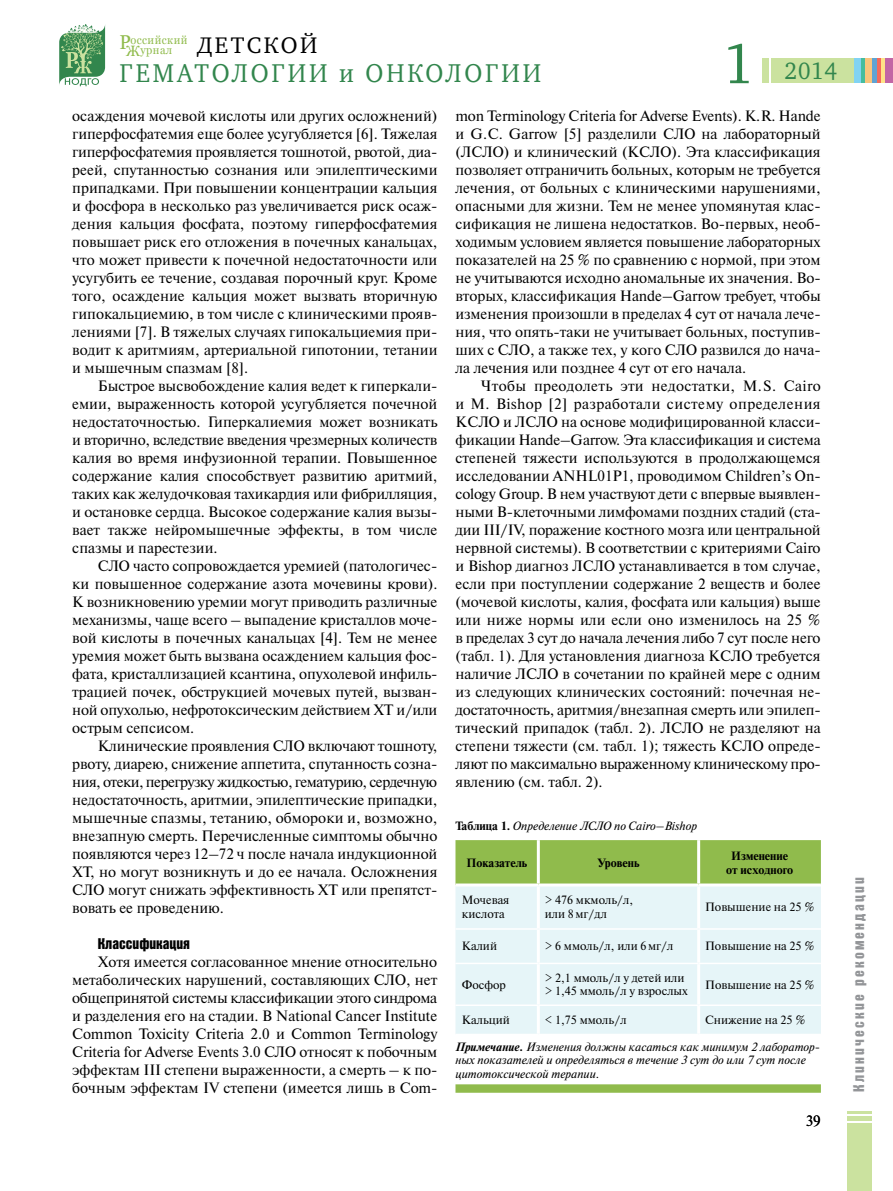
<style>
.page{position:relative;width:893px;height:1191px;background:#fff}
.page>*{position:absolute;margin:0;border:0;box-sizing:border-box;transform-origin:0 0}
.t1{font:57.75px "Charter ITC";color:#32864d;scale:.93 1}
.t2{font:26.4px "Charter ITC";letter-spacing:.12em;color:#32864d;scale:.93 1}
.t3{font:24.3px "Charter ITC";color:#32864d;scale:.93 1}
.t4{font:23.1px "Charter ITC";letter-spacing:.11em;color:#000}
.t5{font:15px/18px "Newton C";color:#000;text-align:justify}
.t6{font:15px "Bastion Kontrast Alt C";letter-spacing:.15em;color:#939598}
.t7{font:15px "Bastion Kontrast Alt C";color:#000}
.t8{font:12px/13.5px "Newton C";color:#000}
.t9{font:italic 12px/13.5px "Newton C";color:#000}
.t10{font:700 12px/13.5px "Newton C";color:#000;text-align:center}
.t11{font:11.7px/9.3px "Georgia";letter-spacing:.04em;color:#90bb4c;scale:.94 1}
.s1{font-size:19.95px}
.s2{font-size:15px}
.s3{font-weight:700;font-style:normal}
.s4{font-weight:700}
</style>
<div class="page">
<div style="left:771px;top:58px;width:95px;height:25px;background:#cbe29f"></div>
<hr style="left:765px;top:58px;width:4px;height:25px;background:#cbe29f">
<hr style="left:762px;top:58px;width:2px;height:25px;background:#cbe29f">
<div style="left:884px;top:58px;width:9px;height:25px;background:#c266a5"></div>
<svg style="left:880px;top:58px;width:4px;height:25px"></svg>
<hr style="left:877px;top:58px;width:3px;height:25px;background:#f26b5c">
<div style="left:872px;top:58px;width:5px;height:25px;background:#5fa3d3"></div>
<div style="left:865px;top:58px;width:7px;height:25px;background:#f9c57d"></div>
<div style="left:860px;top:58px;width:5px;height:25px;background:#46bd9e"></div>
<div style="left:854px;top:58px;width:6px;height:25px;background:#81d3f3"></div>
<svg style="left:59px;top:24px;width:46px;height:62px"></svg>
<div style="left:847px;top:1123px;width:25px;height:68px;background:#cbe29f"></div>
<hr style="left:847px;top:1116px;width:25px;height:4px;background:#cbe29f">
<hr style="left:847px;top:1111px;width:25px;height:3px;background:#cbe29f">
<svg style="left:455px;top:840px;width:366px;height:252px"></svg>
<div style="left:455px;top:886px;width:366px;height:147px;background:#e6f5f8"></div>
<hr style="left:537px;top:840px;width:3px;height:43px;background:#fff">
<hr style="left:537px;top:929px;width:3px;height:33px;background:#fff">
<hr style="left:697px;top:929px;width:3px;height:33px;background:#fff">
<hr style="left:537px;top:964px;width:3px;height:40px;background:#fff">
<hr style="left:697px;top:964px;width:3px;height:40px;background:#fff">
<hr style="left:537px;top:1006px;width:3px;height:27px;background:#fff">
<hr style="left:697px;top:1006px;width:3px;height:27px;background:#fff">
<hr style="left:455px;top:928px;width:83px;height:1px;background:#fff">
<hr style="left:699px;top:928px;width:122px;height:1px;background:#fff">
<hr style="left:537px;top:886px;width:3px;height:42px;background:#fff">
<hr style="left:697px;top:886px;width:3px;height:42px;background:#fff">
<hr style="left:538px;top:928px;width:161px;height:1px;background:#fff">
<hr style="left:697px;top:840px;width:3px;height:43px;background:#fff">
<hr style="left:455px;top:962px;width:83px;height:2px;background:#fff">
<hr style="left:538px;top:962px;width:161px;height:2px;background:#fff">
<hr style="left:699px;top:962px;width:122px;height:2px;background:#fff">
<hr style="left:455px;top:1004px;width:83px;height:2px;background:#fff">
<hr style="left:538px;top:1004px;width:161px;height:2px;background:#fff">
<hr style="left:699px;top:1004px;width:122px;height:2px;background:#fff">
<hr style="left:455px;top:1033px;width:83px;height:2px;background:#fff">
<hr style="left:538px;top:1033px;width:161px;height:2px;background:#fff">
<hr style="left:699px;top:1033px;width:122px;height:2px;background:#fff">
<hr style="left:455px;top:883px;width:83px;height:3px;background:#fff">
<hr style="left:538px;top:883px;width:161px;height:3px;background:#fff">
<hr style="left:699px;top:883px;width:122px;height:3px;background:#fff">
<p class="t11" style="left:126px;top:36px;width:67px;text-indent:-6px"><span class="s1">Р</span>оссийский<br><span class="s2">Ж</span>урнал</p>
<h3 class="t4" style="left:197px;top:31px;width:121px">ДЕТСКОЙ</h3>
<h2 class="t2" style="left:120px;top:57px;width:455px">ГЕМАТОЛОГИИ и ОНКОЛОГИИ</h2>
<h1 class="t1" style="left:723px;top:27px;width:34px">1</h1>
<h3 class="t3" style="left:784px;top:55px;width:58px">2014</h3>
<p class="t5" style="left:72px;top:106px;width:367px">осаждения мочевой кислоты или других осложнений) гиперфосфатемия еще более усугубляется [6]. Тяжелая гиперфосфатемия проявляется тошнотой, рвотой, диа&shy;реей, спутанностью сознания или эпилептическими припадками. При повышении концентрации кальция и фосфора в несколько раз увеличивается риск осаж&shy;дения кальция фосфата, поэтому гиперфосфатемия повышает риск его отложения в почечных канальцах, что может привести к почечной недостаточности или усугубить ее течение, создавая порочный круг. Кроме того, осаждение кальция может вызвать вторичную гипокальциемию, в том числе с клиническими прояв&shy;лениями [7]. В тяжелых случаях гипокальциемия при&shy;водит к аритмиям, артериальной гипотонии, тетании и мышечным спазмам [8].</p>
<p class="t5" style="left:72px;top:376px;width:367px;text-indent:26px">Быстрое высвобождение калия ведет к гиперкали&shy;емии, выраженность которой усугубляется почечной недостаточностью. Гиперкалиемия может возникать и вторично, вследствие введения чрезмерных количеств калия во время инфузионной терапии. Повышенное содержание калия способствует развитию аритмий, таких как желудочковая тахикардия или фибрилляция, и остановке сердца. Высокое содержание калия вызы&shy;вает также нейромышечные эффекты, в том числе спазмы и парестезии.</p>
<p class="t5" style="left:72px;top:556px;width:367px;text-indent:26px">СЛО часто сопровождается уремией (патологичес&shy;ки повышенное содержание азота мочевины крови).<br>К возникновению уремии могут приводить различные механизмы, чаще всего – выпадение кристаллов моче&shy;вой кислоты в почечных канальцах [4]. Тем не менее уремия может быть вызвана осаждением кальция фос&shy;фата, кристаллизацией ксантина, опухолевой инфиль&shy;трацией почек, обструкцией мочевых путей, вызван&shy;ной опухолью, нефротоксическим действием ХТ и/или острым сепсисом.</p>
<p class="t5" style="left:72px;top:736px;width:367px;text-align:left;text-indent:26px">Клинические проявления СЛО включают тошноту, рвоту, диарею, снижение аппетита, спутанность созна&shy;ния, отеки, перегрузку жидкостью, гематурию, сердечную недостаточность, аритмии, эпилептические припадки, мышечные спазмы, тетанию, обмороки и, возможно, внезапную смерть. Перечисленные симптомы обычно появляются через 12–72 ч после начала индукционной ХТ, но могут возникнуть и до ее начала. Осложнения СЛО могут снижать эффективность ХТ или препятст&shy;вовать ее проведению.</p>
<p class="t7" style="left:98px;top:936px;width:94px">Классификация</p>
<p class="t5" style="left:72px;top:952px;width:367px;text-indent:26px">Хотя имеется согласованное мнение относительно метаболических нарушений, составляющих СЛО, нет общепринятой системы классификации этого синдрома и разделения его на стадии. В National Cancer Institute Common Toxicity Criteria 2.0 и Common Terminology Criteria for Adverse Events 3.0 СЛО относят к побочным эффектам III степени выраженности, а смерть – к по&shy;бочным эффектам IV степени (имеется лишь в Com-</p>
<p class="t5" style="left:455px;top:106px;width:367px">mon Terminology Criteria for Adverse Events). K.R. Hande и G.C. Garrow [5] разделили СЛО на лабораторный (ЛСЛО) и клинический (КСЛО). Эта классификация позволяет отграничить больных, которым не требуется лечения, от больных с клиническими нарушениями, опасными для жизни. Тем не менее упомянутая клас&shy;сификация не лишена недостатков. Во-первых, необ&shy;ходимым условием является повышение лабораторных показателей на 25 % по сравнению с нормой, при этом не учитываются исходно аномальные их значения. Во&shy;вторых, классификация Hande–Garrow требует, чтобы изменения произошли в пределах 4 сут от начала лече&shy;ния, что опять‑таки не учитывает больных, поступив&shy;ших с СЛО, а также тех, у кого СЛО развился до нача&shy;ла лечения или позднее 4 сут от его начала.</p>
<p class="t5" style="left:455px;top:376px;width:367px;text-indent:26px">Чтобы преодолеть эти недостатки, M.S. Cairo и M. Bishop [2] разработали систему определения КСЛО и ЛСЛО на основе модифицированной класси&shy;фикации Hande–Garrow. Эта классификация и система степеней тяжести используются в продолжающемся исследовании ANHL01P1, проводимом Children’s On&shy;cology Group. В нем участвуют дети с впервые выявлен&shy;ными В-клеточными лимфомами поздних стадий (ста&shy;дии III/IV, поражение костного мозга или центральной нервной системы). В соответствии с критериями Cairo и Bishop диагноз ЛСЛО устанавливается в том случае, если при поступлении содержание 2 веществ и более (мочевой кислоты, калия, фосфата или кальция) выше или ниже нормы или если оно изменилось на 25 % в пределах 3 сут до начала лечения либо 7 сут после него (табл. 1). Для установления диагноза КСЛО требуется наличие ЛСЛО в сочетании по крайней мере с одним из следующих клинических состояний: почечная не&shy;достаточность, аритмия/внезапная смерть или эпилеп&shy;тический припадок (табл. 2). ЛСЛО не разделяют на степени тяжести (см. табл. 1); тяжесть КСЛО опреде&shy;ляют по максимально выраженному клиническому про&shy;явлению (см. табл. 2).</p>
<p class="t9" style="left:455px;top:819px;width:243px"><span class="s3">Таблица 1.</span> Определение ЛСЛО по Cairo–Bishop</p>
<p class="t10" style="left:466px;top:856px;width:62px">Показатель</p>
<p class="t10" style="left:597px;top:856px;width:43px">Уровень</p>
<p class="t10" style="left:726px;top:849px;width:69px">Изменение от исходного</p>
<p class="t8" style="left:462px;top:893px;width:49px">Мочевая кислота</p>
<p class="t8" style="left:545px;top:893px;width:90px">&gt; 476 мкмоль/л, или 8мг/дл</p>
<p class="t8" style="left:705px;top:900px;width:111px">Повышение на 25 %</p>
<p class="t8" style="left:462px;top:939px;width:37px">Калий</p>
<p class="t8" style="left:545px;top:939px;width:130px">&gt; 6 ммоль/л, или 6мг/л</p>
<p class="t8" style="left:705px;top:939px;width:111px">Повышение на 25 %</p>
<p class="t8" style="left:462px;top:977px;width:46px">Фосфор</p>
<p class="t8" style="left:545px;top:971px;width:145px">&gt; 2,1 ммоль/л у детей или &gt; 1,45 ммоль/л у взрослых</p>
<p class="t8" style="left:705px;top:977px;width:111px">Повышение на 25 %</p>
<p class="t8" style="left:462px;top:1013px;width:49px">Кальций</p>
<p class="t8" style="left:545px;top:1013px;width:83px">&lt; 1,75 ммоль/л</p>
<p class="t8" style="left:705px;top:1013px;width:102px">Снижение на 25 %</p>
<p class="t9" style="left:456px;top:1039px;width:366px"><span class="s4">Примечание.</span> Изменения должны касаться как минимум 2 лаборатор&shy;ных показателей и определяться в течение 3 сут до или 7 сут после цитотоксической терапии.</p>
<p class="t5" style="left:806px;top:1112px;width:17px">39</p>
<p class="t6" style="left:851px;top:1091px;width:216px;rotate:-90deg">Клинические рекомендации</p>
</div>
